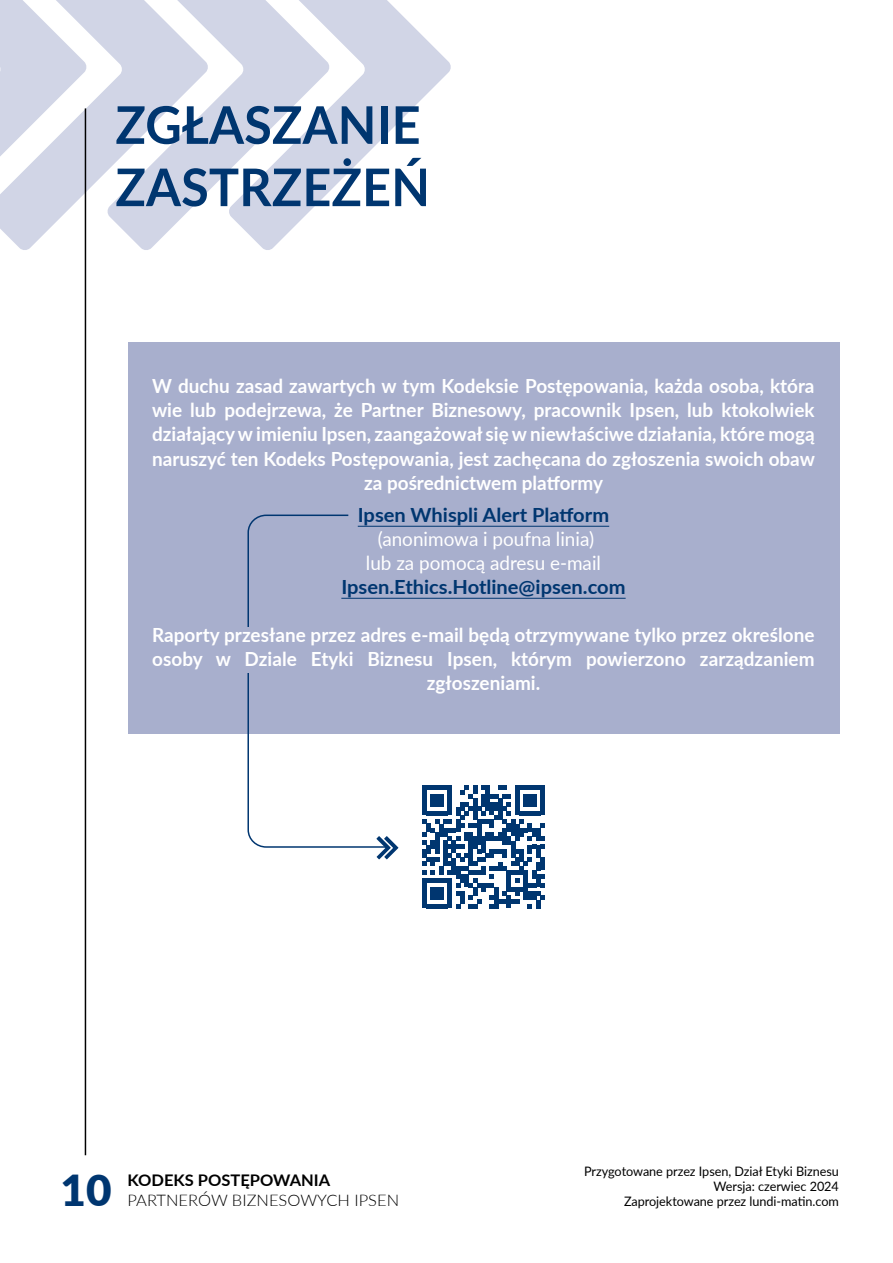
<style>
.page{position:relative;width:893px;height:1263px;background:#fff}
.page>*{position:absolute;margin:0;border:0;box-sizing:border-box;transform-origin:0 0}
.t1{font:700 51.9px/62.2px "Lato";letter-spacing:.005em;color:#003670}
.t2{font:900 42.75px "Lato";color:#003670}
.t3{font:700 19.5px/24px "Lato";color:#fff;text-align:center}
.t4{font:700 19.5px "Lato";color:#003670}
.t5{font:19.5px/24px "Lato";color:#fff;text-align:center}
.t6{font:300 16.05px "Lato";color:#000}
.t7{font:700 16.05px "Lato";color:#000}
.t8{font:13.05px/15px "Lato";letter-spacing:-.005em;color:#000;text-align:right}
</style>
<div class="page">
<div style="left:128px;top:342px;width:711px;height:392px;background:#a8afcd"></div>
<svg style="left:209px;top:0;width:242px;height:250px;fill:#d1d5e6"></svg>
<svg style="left:0;top:0;width:209px;height:250px;fill:#d1d5e6"></svg>
<hr style="left:85px;top:108px;width:1px;height:1047px;background:#000">
<svg style="left:422px;top:786px;width:123px;height:122px"></svg>
<svg style="left:247px;top:514px;width:142px;height:334px"></svg>
<svg style="left:376px;top:836px;width:22px;height:23px"></svg>
<div style="left:243px;top:627px;width:10px;height:45px;background:#a8afcd"></div>
<hr style="left:358px;top:526px;width:251px;height:1px;background:#003670">
<hr style="left:341px;top:598px;width:285px;height:1px;background:#003670">
<h1 class="t1" style="left:115px;top:92px;width:316px">ZGŁASZANIE<br>ZASTRZEŻEŃ</h1>
<p class="t3" style="left:152px;top:373px;width:664px">W duchu zasad zawartych w tym Kodeksie Postępowania, każda osoba, która wie lub podejrzewa, że Partner Biznesowy, pracownik Ipsen, lub ktokolwiek działający w imieniu Ipsen, zaangażował się w niewłaściwe działania, które mogą naruszyć ten Kodeks Postępowania, jest zachęcana do zgłoszenia swoich obaw za pośrednictwem platformy</p>
<p class="t4" style="left:358px;top:500px;width:253px">Ipsen Whispli Alert Platform</p>
<p class="t5" style="left:366px;top:526px;width:237px">(anonimowa i poufna linia) lub za pomocą adresu e-mail</p>
<p class="t4" style="left:341px;top:572px;width:286px">Ipsen.Ethics.Hotline@ipsen.com</p>
<p class="t3" style="left:152px;top:622px;width:664px">Raporty przesłane przez adres e-mail będą otrzymywane tylko przez określone osoby w Dziale Etyki Biznesu Ipsen, którym powierzono zarządzaniem zgłoszeniami.</p>
<h2 class="t2" style="left:61px;top:1158px;width:53px">10</h2>
<p class="t8" style="left:584px;top:1163px;width:256px">Przygotowane przez Ipsen, Dział Etyki Biznesu<br>Wersja: czerwiec 2024<br>Zaprojektowane przez lundi-matin.com</p>
<p class="t7" style="left:128px;top:1168px;width:204px">KODEKS POSTĘPOWANIA</p>
<p class="t6" style="left:128px;top:1189px;width:273px">PARTNERÓW BIZNESOWYCH IPSEN</p>
</div>
